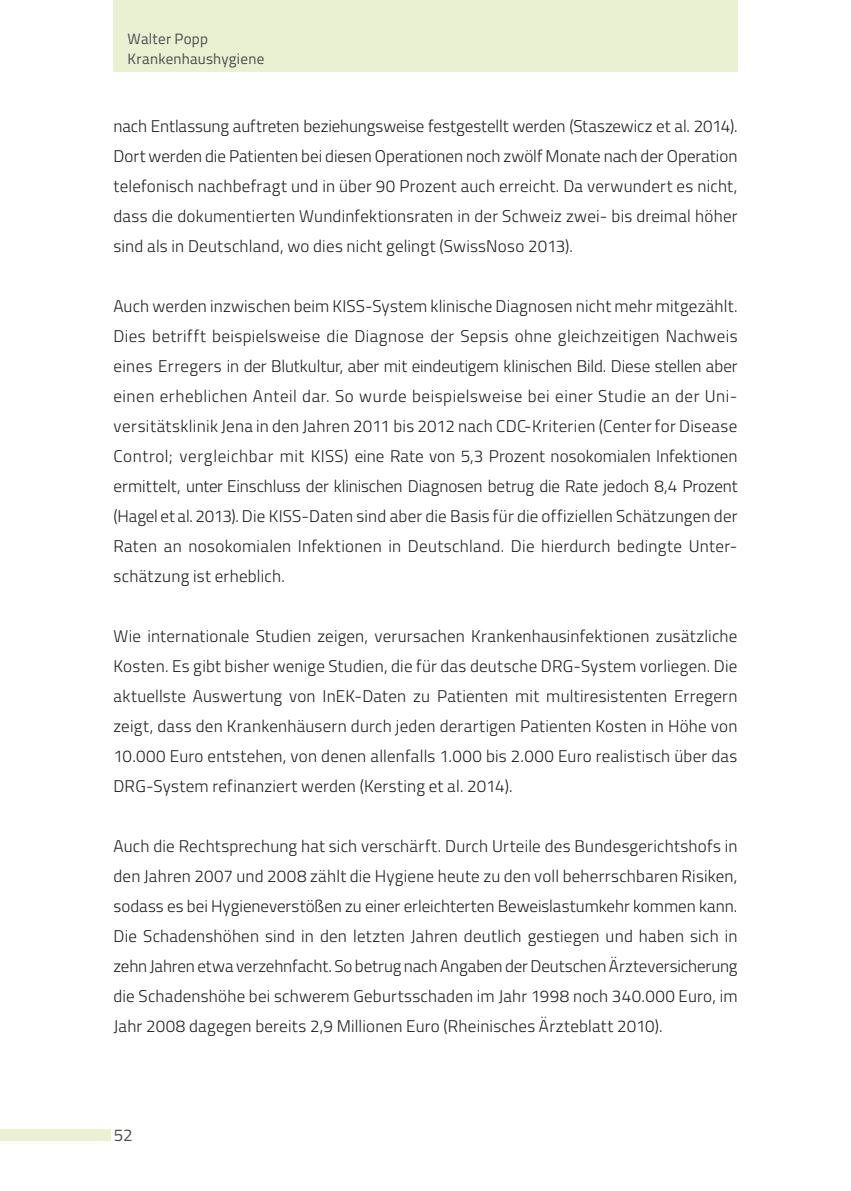
<style>
.page{position:relative;width:851px;height:1191px;background:#fff}
.page>*{position:absolute;margin:0;border:0;box-sizing:border-box;transform-origin:0 0}
.t1{font:300 17px/30px "Titillium";letter-spacing:.015em;color:#231f20;text-align:justify}
.t2{font:17px "Titillium";color:#4b4c4d}
.t3{font:15px/20px "Titillium";letter-spacing:.015em;color:#4b4c4d}
</style>
<div class="page">
<div style="left:113px;top:0;width:624px;height:71px;background:#eaf1d2"></div>
<div style="left:0;top:1129px;width:111px;height:11px;background:#eaf1d2"></div>
<p class="t3" style="left:128px;top:28px;width:138px">Walter Popp<br>Krankenhaushygiene</p>
<p class="t1" style="left:113px;top:110px;width:625px">nach Entlassung auftreten beziehungsweise festgestellt werden (Staszewicz et al. 2014).<br>Dort werden die Patienten bei diesen Operationen noch zwölf Monate nach der Operation telefonisch nachbefragt und in über 90 Prozent auch erreicht. Da verwundert es nicht, dass die dokumentierten Wundinfektionsraten in der Schweiz zwei- bis dreimal höher sind als in Deutschland, wo dies nicht gelingt (SwissNoso 2013).</p>
<p class="t1" style="left:113px;top:290px;width:625px">Auch werden inzwischen beim KISS-System klinische Diagnosen nicht mehr mitgezählt.<br>Dies betrifft beispielsweise die Diagnose der Sepsis ohne gleichzeitigen Nachweis eines Erregers in der Blutkultur, aber mit eindeutigem klinischen Bild. Diese stellen aber einen erheblichen Anteil dar. So wurde beispielsweise bei einer Studie an der Uni&shy;versitätsklinik Jena in den Jahren 2011 bis 2012 nach CDC-Kriterien (Center for Disease Control; vergleichbar mit KISS) eine Rate von 5,3 Prozent nosokomialen Infektionen ermittelt, unter Einschluss der klinischen Diagnosen betrug die Rate jedoch 8,4 Prozent (Hagel et al. 2013). Die KISS-Daten sind aber die Basis für die offiziellen Schätzungen der Raten an nosokomialen Infektionen in Deutschland. Die hierdurch bedingte Unter&shy;schätzung ist erheblich.</p>
<p class="t1" style="left:113px;top:620px;width:625px">Wie internationale Studien zeigen, verursachen Krankenhausinfektionen zusätzliche Kosten. Es gibt bisher wenige Studien, die für das deutsche DRG-System vorliegen. Die aktuellste Auswertung von InEK-Daten zu Patienten mit multiresistenten Erregern zeigt, dass den Krankenhäusern durch jeden derartigen Patienten Kosten in Höhe von 10.000 Euro entstehen, von denen allenfalls 1.000 bis 2.000 Euro realistisch über das DRG-System refinanziert werden (Kersting et al. 2014).</p>
<p class="t1" style="left:113px;top:830px;width:625px">Auch die Rechtsprechung hat sich verschärft. Durch Urteile des Bundesgerichtshofs in den Jahren 2007 und 2008 zählt die Hygiene heute zu den voll beherrschbaren Risiken, sodass es bei Hygieneverstößen zu einer erleichterten Beweislastumkehr kommen kann.<br>Die Schadenshöhen sind in den letzten Jahren deutlich gestiegen und haben sich in zehn Jahren etwa verzehnfacht. So betrug nach Angaben der Deutschen Ärzteversicherung die Schadenshöhe bei schwerem Geburtsschaden im Jahr 1998 noch 340.000 Euro, im Jahr 2008 dagegen bereits 2,9 Millionen Euro (Rheinisches Ärzteblatt 2010).</p>
<p class="t2" style="left:114px;top:1122px;width:20px">52</p>
</div>
